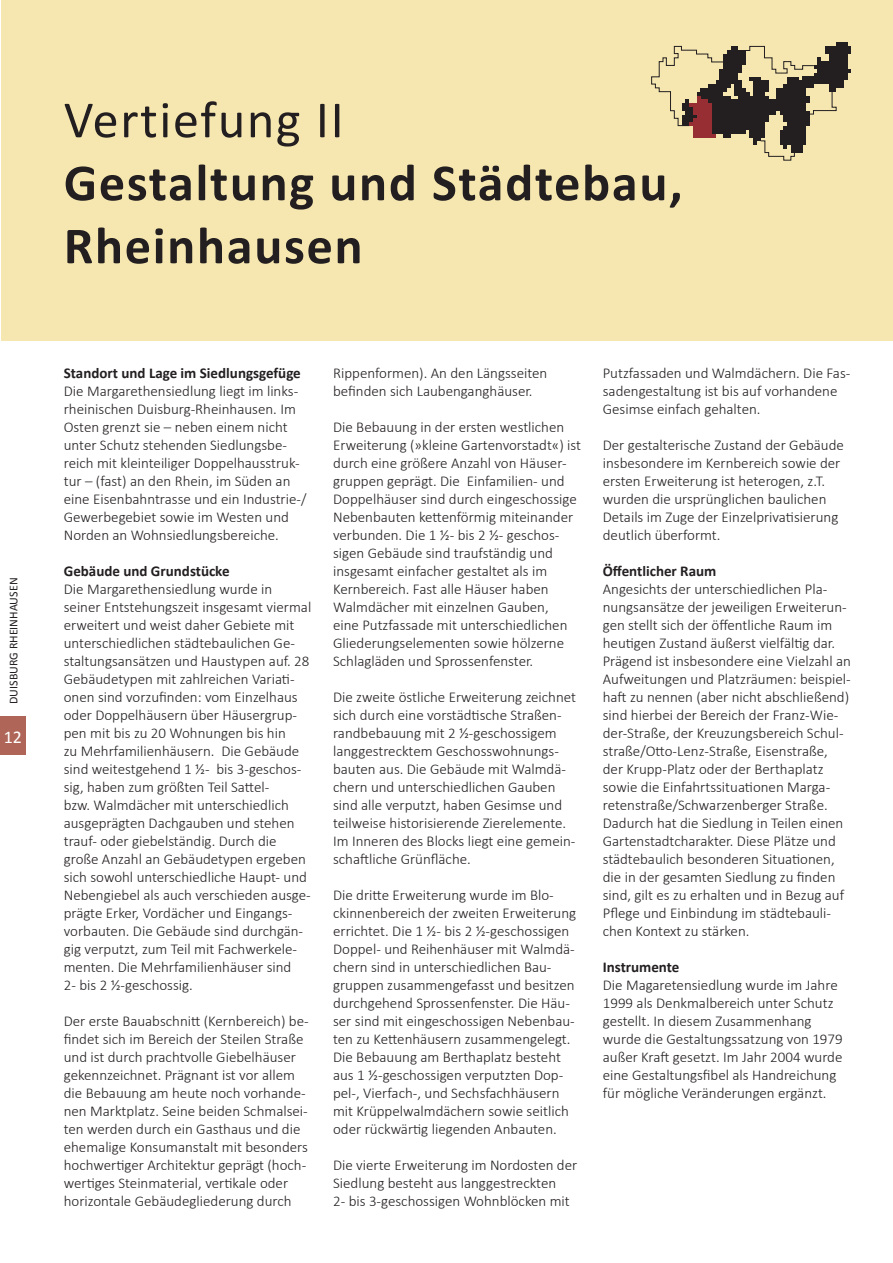
<style>
.page{position:relative;width:893px;height:1263px;background:#fff}
.page>*{position:absolute;margin:0;border:0;box-sizing:border-box;transform-origin:0 0}
.t1{font:700 52.5px/63px "Calibri";letter-spacing:.03em;color:#231f20}
.t2{font:52.5px "Calibri";letter-spacing:.03em;color:#231f20}
.t3{font:18px "Calibri";color:#fff}
.t4{font:300 15px/18px "Calibri";color:#231f20}
.t5{font:700 15px "Calibri";color:#231f20}
.t6{font:12px "Calibri";color:#231f20}
</style>
<div class="page">
<div style="left:1px;top:0;width:892px;height:340px;background:#f6e7b1"></div>
<svg style="left:651px;top:43px;width:200px;height:118px"></svg>
<div style="left:0;top:717px;width:26px;height:38px;background:#af6658"></div>
<p class="t6" style="left:6px;top:704px;width:128px;rotate:-90deg">DUISBURG RHEINHAUSEN</p>
<p class="t3" style="left:4px;top:725px;width:20px">12</p>
<h1 class="t2" style="left:64px;top:87px;width:281px">Vertiefung II</h1>
<h1 class="t1" style="left:64px;top:149px;width:620px">Gestaltung und Städtebau,<br>Rheinhausen</h1>
<p class="t5" style="left:64px;top:364px;width:239px">Standort und Lage im Siedlungsgefüge</p>
<p class="t4" style="left:64px;top:382px;width:244px">Die Margarethensiedlung liegt im links&shy;rheinischen Duisburg-Rheinhausen. Im Osten grenzt sie – neben einem nicht unter Schutz stehenden Siedlungsbe&shy;reich mit kleinteiliger Doppelhausstruk&shy;tur – (fast) an den Rhein, im Süden an eine Eisenbahntrasse und ein Industrie-/ Gewerbegebiet sowie im Westen und Norden an Wohnsiedlungsbereiche.</p>
<p class="t5" style="left:64px;top:562px;width:167px">Gebäude und Grundstücke</p>
<p class="t4" style="left:64px;top:580px;width:249px">Die Margarethensiedlung wurde in seiner Entstehungszeit insgesamt viermal erweitert und weist daher Gebiete mit unterschiedlichen städtebaulichen Ge&shy;staltungsansätzen und Haustypen auf. 28<br>Gebäudetypen mit zahlreichen Variati&shy;onen sind vorzufinden: vom Einzelhaus oder Doppelhäusern über Häusergrup&shy;pen mit bis zu 20 Wohnungen bis hin<br>zu Mehrfamilienhäusern. Die Gebäude sind weitestgehend 1 ½- bis 3-geschos&shy;sig, haben zum größten Teil Sattel-<br>bzw. Walmdächer mit unterschiedlich ausgeprägten Dachgauben und stehen trauf- oder giebelständig. Durch die große Anzahl an Gebäudetypen ergeben sich sowohl unterschiedliche Haupt- und Nebengiebel als auch verschieden ausge&shy;prägte Erker, Vordächer und Eingangs&shy;vorbauten. Die Gebäude sind durchgän&shy;gig verputzt, zum Teil mit Fachwerkele&shy;menten. Die Mehrfamilienhäuser sind<br>2- bis 2 ½-geschossig.</p>
<p class="t4" style="left:64px;top:1012px;width:246px">Der erste Bauabschnitt (Kernbereich) be&shy;findet sich im Bereich der Steilen Straße und ist durch prachtvolle Giebelhäuser gekennzeichnet. Prägnant ist vor allem die Bebauung am heute noch vorhande&shy;nen Marktplatz. Seine beiden Schmalsei&shy;ten werden durch ein Gasthaus und die ehemalige Konsumanstalt mit besonders hochwertiger Architektur geprägt (hoch&shy;wertiges Steinmaterial, vertikale oder horizontale Gebäudegliederung durch</p>
<p class="t4" style="left:333px;top:364px;width:216px">Rippenformen). An den Längsseiten befinden sich Laubenganghäuser.</p>
<p class="t4" style="left:333px;top:418px;width:250px">Die Bebauung in der ersten westlichen Erweiterung (»kleine Gartenvorstadt«) ist durch eine größere Anzahl von Häuser&shy;gruppen geprägt. Die Einfamilien- und Doppelhäuser sind durch eingeschossige Nebenbauten kettenförmig miteinander verbunden. Die 1 ½- bis 2 ½- geschos&shy;sigen Gebäude sind traufständig und insgesamt einfacher gestaltet als im Kernbereich. Fast alle Häuser haben Walmdächer mit einzelnen Gauben,<br>eine Putzfassade mit unterschiedlichen Gliederungselementen sowie hölzerne Schlagläden und Sprossenfenster.</p>
<p class="t4" style="left:333px;top:688px;width:245px">Die zweite östliche Erweiterung zeichnet sich durch eine vorstädtische Straßen&shy;randbebauung mit 2 ½-geschossigem langgestrecktem Geschosswohnungs&shy;bauten aus. Die Gebäude mit Walmdä&shy;chern und unterschiedlichen Gauben sind alle verputzt, haben Gesimse und teilweise historisierende Zierelemente.<br>Im Inneren des Blocks liegt eine gemein&shy;schaftliche Grünfläche.</p>
<p class="t4" style="left:333px;top:886px;width:245px">Die dritte Erweiterung wurde im Blo&shy;ckinnenbereich der zweiten Erweiterung errichtet. Die 1 ½- bis 2 ½-geschossigen Doppel- und Reihenhäuser mit Walmdä&shy;chern sind in unterschiedlichen Bau&shy;gruppen zusammengefasst und besitzen durchgehend Sprossenfenster. Die Häu&shy;ser sind mit eingeschossigen Nebenbau&shy;ten zu Kettenhäusern zusammengelegt.<br>Die Bebauung am Berthaplatz besteht aus 1 ½-geschossigen verputzten Dop&shy;pel-, Vierfach-, und Sechsfachhäusern mit Krüppelwalmdächern sowie seitlich oder rückwärtig liegenden Anbauten.</p>
<p class="t4" style="left:333px;top:1156px;width:246px">Die vierte Erweiterung im Nordosten der<br>Siedlung besteht aus langgestreckten<br>2- bis 3-geschossigen Wohnblöcken mit</p>
<p class="t4" style="left:603px;top:364px;width:249px">Putzfassaden und Walmdächern. Die Fas&shy;sadengestaltung ist bis auf vorhandene<br>Gesimse einfach gehalten.</p>
<p class="t4" style="left:603px;top:436px;width:243px">Der gestalterische Zustand der Gebäude insbesondere im Kernbereich sowie der ersten Erweiterung ist heterogen, z.T. wurden die ursprünglichen baulichen Details im Zuge der Einzelprivatisierung deutlich überformt.</p>
<p class="t5" style="left:603px;top:562px;width:115px">Öffentlicher Raum</p>
<p class="t4" style="left:603px;top:580px;width:250px">Angesichts der unterschiedlichen Pla&shy;nungsansätze der jeweiligen Erweiterun&shy;gen stellt sich der öffentliche Raum im heutigen Zustand äußerst vielfältig dar.<br>Prägend ist insbesondere eine Vielzahl an Aufweitungen und Platzräumen: beispiel&shy;haft zu nennen (aber nicht abschließend) sind hierbei der Bereich der Franz-Wie&shy;der-Straße, der Kreuzungsbereich Schul&shy;straße/Otto-Lenz-Straße, Eisenstraße, der Krupp-Platz oder der Berthaplatz sowie die Einfahrtssituationen Marga&shy;retenstraße/Schwarzenberger Straße.<br>Dadurch hat die Siedlung in Teilen einen Gartenstadtcharakter. Diese Plätze und städtebaulich besonderen Situationen, die in der gesamten Siedlung zu finden sind, gilt es zu erhalten und in Bezug auf Pflege und Einbindung im städtebauli&shy;chen Kontext zu stärken.</p>
<p class="t5" style="left:603px;top:958px;width:78px">Instrumente</p>
<p class="t4" style="left:603px;top:976px;width:241px">Die Magaretensiedlung wurde im Jahre 1999 als Denkmalbereich unter Schutz gestellt. In diesem Zusammenhang wurde die Gestaltungssatzung von 1979 außer Kraft gesetzt. Im Jahr 2004 wurde eine Gestaltungsfibel als Handreichung für mögliche Veränderungen ergänzt.</p>
</div>
